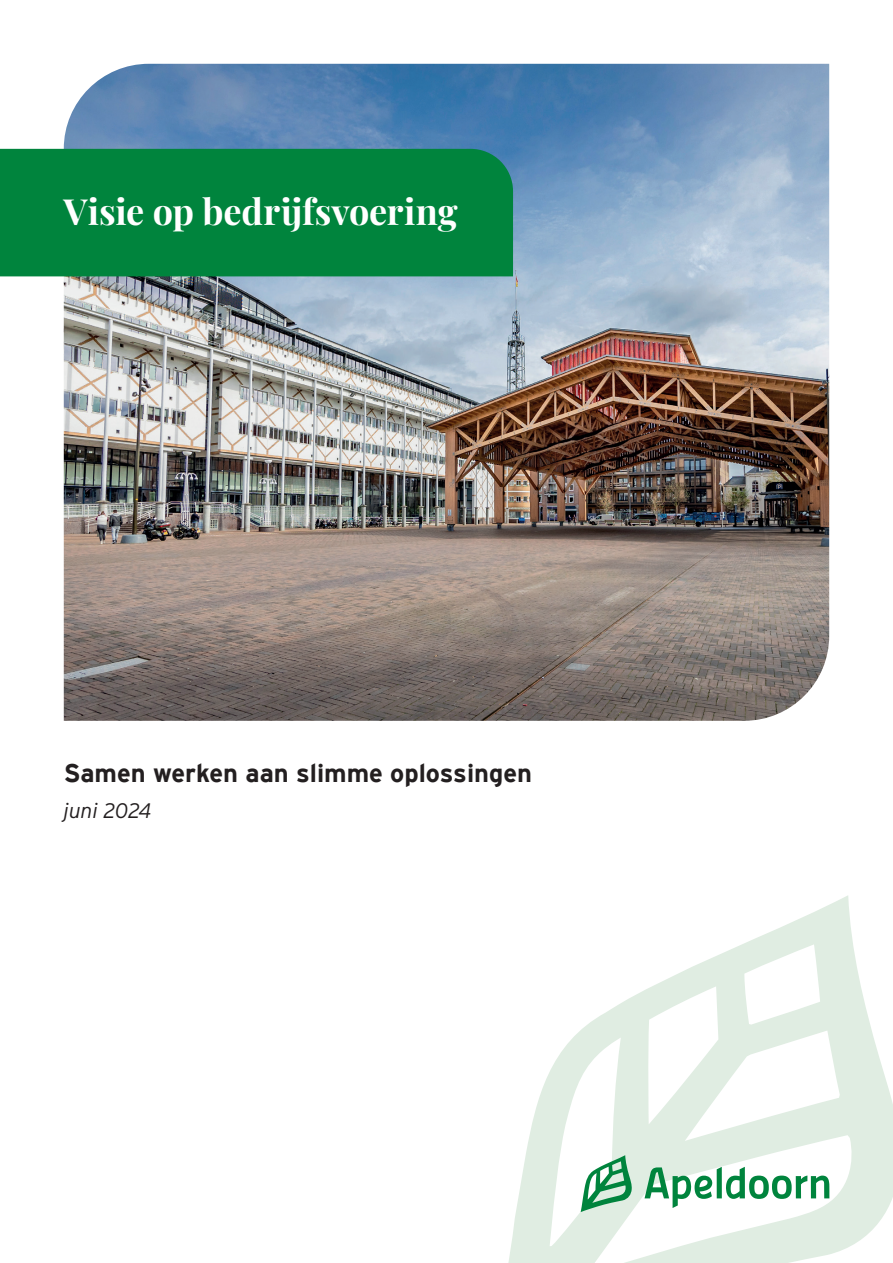
<style>
.page{position:relative;width:893px;height:1263px;background:#fff}
.page>*{position:absolute;margin:0;border:0;box-sizing:border-box;transform-origin:0 0}
.t1{font:700 36px "Playfair Display";color:#fff}
.t2{font:700 25.5px "Interstate";color:#231f20}
.t3{font:italic 300 21px "Interstate";letter-spacing:-.005em;color:#231f20}
</style>
<div class="page">
<img style="left:64px;top:64px;width:765px;height:657px">
<div style="left:0;top:149px;width:513px;height:127px;background:#00843d"></div>
<svg style="left:508px;top:895px;width:385px;height:368px"></svg>
<svg style="left:645px;top:1167px;width:184px;height:41px"></svg>
<svg style="left:581px;top:1155px;width:51px;height:57px"></svg>
<h1 class="t1" style="left:63px;top:183px;width:396px">Visie op bedrijfsvoering</h1>
<p class="t2" style="left:64px;top:759px;width:470px">Samen werken aan slimme oplossingen</p>
<p class="t3" style="left:64px;top:798px;width:90px">juni 2024</p>
</div>
